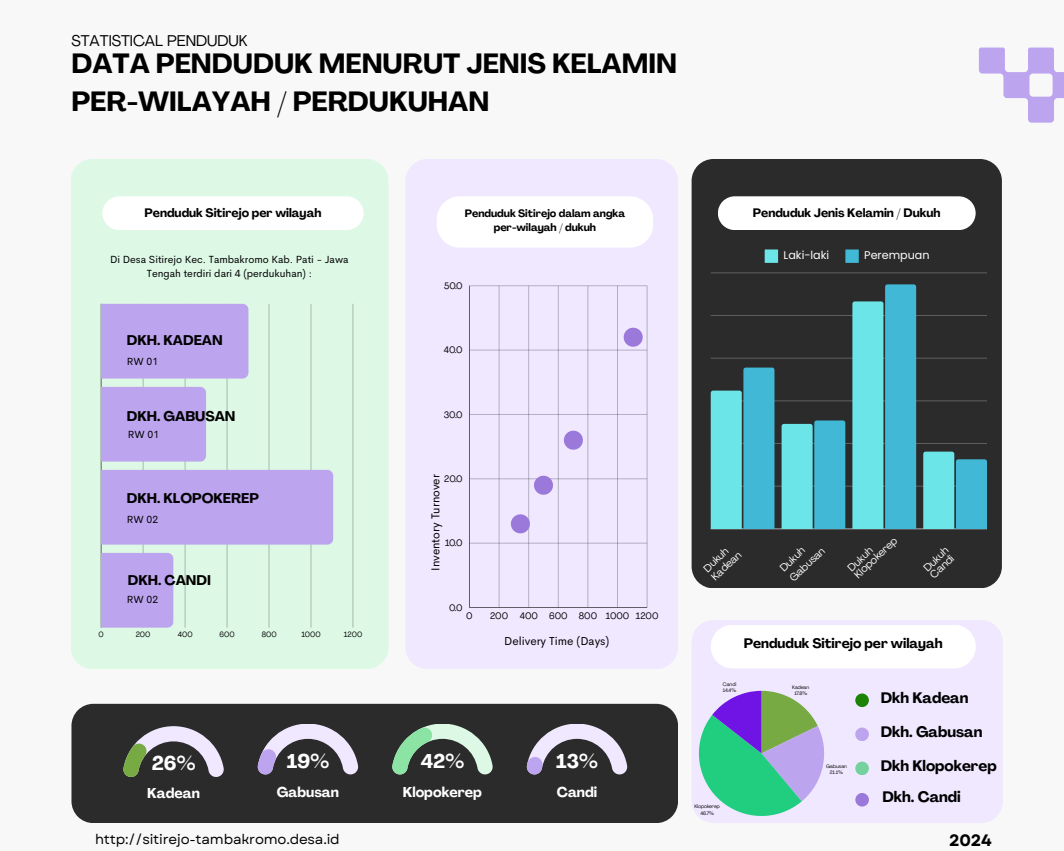
<style>
.page{position:relative;width:1064px;height:851px;background:#fff}
.page>*{position:absolute;margin:0;border:0;box-sizing:border-box;transform-origin:0 0}
.t1{font:700 27.45px/37.8px "Agrandir";color:#000}
.t2{font:700 19.65px "Agrandir";color:#fff}
.t3{font:700 16.5px "Garet";color:#000}
.t4{font:15.3px "Agrandir";color:#000}
.t5{font:700 15px "Agrandir";color:#000}
.t6{font:700 14.1px "Agrandir";color:#fff}
.t7{font:700 13.8px "Agrandir";color:#000}
.t8{font:13.65px "Garet";letter-spacing:-.01em;color:#000}
.t9{font:700 13.65px "Agrandir";color:#000}
.t10{font:700 12.15px "Agrandir";color:#000}
.t11{font:11.55px "Cerebri Sans";color:#000}
.t12{font:11.1px "Poppins";color:#fff}
.t13{font:700 10.65px "Agrandir";color:#000}
.t14{font:10.5px "Agrandir";color:#fff}
.t15{font:10.35px/13.8px "Cerebri Sans";color:#000;text-align:center}
.t16{font:9.3px "Agrandir";color:#000}
.t17{font:7.5px "Agrandir";color:#000}
.t18{font:4.95px/6.3px "Agrandir";color:#000;text-align:center}
</style>
<div class="page">
<div style="left:0;top:0;width:1063px;height:850px;background:#f8f8f8"></div>
<div style="left:71px;top:159px;width:317px;height:510px;background:#ddf8e5"></div>
<svg style="left:102px;top:196px;width:261px;height:34px"></svg>
<div style="left:406px;top:159px;width:272px;height:510px;background:#f0e8ff"></div>
<div style="left:436px;top:196px;width:217px;height:51px;background:#fff;border-radius:23px"></div>
<div style="left:691px;top:159px;width:310px;height:429px;background:#2b2b2b"></div>
<div style="left:71px;top:703px;width:606px;height:120px;background:#2b2b2b"></div>
<div style="left:692px;top:620px;width:310px;height:203px;background:#f0e8ff"></div>
<svg style="left:717px;top:196px;width:258px;height:34px"></svg>
<svg style="left:710px;top:624px;width:265px;height:44px"></svg>
<svg style="left:979px;top:48px;width:84px;height:75px"></svg>
<svg style="left:257px;top:723px;width:101px;height:51px"></svg>
<svg style="left:392px;top:723px;width:100px;height:51px"></svg>
<svg style="left:526px;top:723px;width:101px;height:51px"></svg>
<svg style="left:698px;top:690px;width:125px;height:126px"></svg>
<div style="left:855px;top:693px;width:13px;height:14px;background:#1e8204;border-radius:50%"></div>
<div style="left:855px;top:727px;width:13px;height:14px;background:#bda4ef;border-radius:50%"></div>
<div style="left:855px;top:761px;width:13px;height:14px;background:#75d19e;border-radius:50%"></div>
<hr style="left:469px;top:286px;width:1px;height:321px;background:#625f69">
<hr style="left:498px;top:286px;width:1px;height:321px;background:#d7d0e5">
<hr style="left:528px;top:286px;width:1px;height:321px;background:#c0b9cc">
<hr style="left:558px;top:286px;width:1px;height:321px;background:#c0bacd">
<hr style="left:587px;top:286px;width:1px;height:321px;background:#ccc5d9">
<hr style="left:617px;top:286px;width:1px;height:321px;background:#b3adbf">
<hr style="left:646px;top:286px;width:1px;height:321px;background:#d8d1e6">
<hr style="left:469px;top:607px;width:178px;height:1px;background:#615e68">
<hr style="left:469px;top:543px;width:178px;height:1px;background:#c8c1d5">
<hr style="left:469px;top:478px;width:178px;height:1px;background:#c6bfd3">
<hr style="left:469px;top:414px;width:178px;height:1px;background:#b6b0c2">
<hr style="left:469px;top:350px;width:178px;height:1px;background:#ccc5d9">
<hr style="left:469px;top:285px;width:178px;height:1px;background:#c3bdd0">
<svg style="left:563px;top:430px;width:19px;height:19px"></svg>
<svg style="left:534px;top:475px;width:19px;height:19px"></svg>
<svg style="left:623px;top:328px;width:19px;height:19px"></svg>
<svg style="left:510px;top:514px;width:19px;height:19px"></svg>
<hr style="left:101px;top:304px;width:1px;height:323px;background:#000;opacity:.6">
<hr style="left:143px;top:304px;width:1px;height:323px;background:#000;opacity:.25">
<hr style="left:185px;top:304px;width:1px;height:323px;background:#bcd4c3">
<hr style="left:227px;top:304px;width:1px;height:323px;background:#bed5c5">
<hr style="left:269px;top:304px;width:1px;height:323px;background:#c1d8c8">
<hr style="left:310px;top:304px;width:1px;height:323px;background:#c0d7c7">
<hr style="left:352px;top:304px;width:1px;height:323px;background:#bdd4c4">
<div style="left:101px;top:304px;width:147px;height:74px;background:#bda4ef"></div>
<div style="left:101px;top:387px;width:105px;height:74px;background:#bda4ef"></div>
<div style="left:101px;top:470px;width:232px;height:74px;background:#bda4ef"></div>
<div style="left:101px;top:553px;width:72px;height:74px;background:#bda4ef"></div>
<svg style="left:123px;top:726px;width:101px;height:51px"></svg>
<div style="left:855px;top:793px;width:13px;height:13px;background:#9a79db;border-radius:50%"></div>
<svg style="left:764px;top:249px;width:13px;height:14px"></svg>
<svg style="left:845px;top:249px;width:13px;height:14px"></svg>
<hr style="left:710px;top:528px;width:276px;height:1px;background:#fff;opacity:.6">
<hr style="left:710px;top:486px;width:276px;height:1px;background:#fff;opacity:.25">
<hr style="left:710px;top:443px;width:276px;height:1px;background:#5e5e5e">
<hr style="left:710px;top:400px;width:276px;height:1px;background:#4d4d4d">
<hr style="left:710px;top:358px;width:276px;height:1px;background:#4e4e4e">
<hr style="left:710px;top:315px;width:276px;height:1px;background:#5f5f5f">
<hr style="left:710px;top:272px;width:276px;height:1px;background:#4d4d4d">
<svg style="left:710px;top:367px;width:64px;height:162px"></svg>
<svg style="left:781px;top:420px;width:64px;height:109px"></svg>
<svg style="left:852px;top:284px;width:63px;height:245px"></svg>
<svg style="left:922px;top:451px;width:64px;height:78px"></svg>
<p class="t4" style="left:71px;top:34px;width:178px">STATISTICAL PENDUDUK</p>
<p class="t1" style="left:71px;top:48px;width:607px">DATA PENDUDUK MENURUT JENIS KELAMIN<br>PER-WILAYAH / PERDUKUHAN</p>
<h2 class="t10" style="left:144px;top:207px;width:178px">Penduduk Sitirejo per wilayah</h2>
<h1 class="t13" style="left:464px;top:208px;width:162px">Penduduk Sitirejo dalam angka</h1>
<p class="t13" style="left:493px;top:223px;width:104px">per-wilayah / dukuh</p>
<h4 class="t15" style="left:110px;top:253px;width:240px">Di Desa Sitirejo Kec. Tambakromo Kab. Pati - Jawa<br>Tengah terdiri dari 4 (perdukuhan) :</h4>
<p class="t7" style="left:127px;top:334px;width:97px">DKH. KADEAN</p>
<h5 class="t15" style="left:127px;top:354px;width:33px">RW 01</h5>
<h5 class="t7" style="left:127px;top:410px;width:110px">DKH. GABUSAN</h5>
<h5 class="t15" style="left:128px;top:427px;width:33px">RW 01</h5>
<p class="t7" style="left:127px;top:492px;width:133px">DKH. KLOPOKEREP</p>
<p class="t15" style="left:127px;top:512px;width:33px">RW 02</p>
<h5 class="t7" style="left:128px;top:575px;width:84px">DKH. CANDI</h5>
<p class="t15" style="left:127px;top:592px;width:33px">RW 02</p>
<p class="t17" style="left:98px;top:631px;width:7px">0</p>
<p class="t17" style="left:136px;top:631px;width:16px">200</p>
<p class="t17" style="left:178px;top:631px;width:16px">400</p>
<p class="t17" style="left:219px;top:631px;width:17px">600</p>
<p class="t17" style="left:261px;top:631px;width:16px">800</p>
<p class="t17" style="left:301px;top:631px;width:21px">1000</p>
<p class="t17" style="left:344px;top:631px;width:20px">1200</p>
<p class="t16" style="left:444px;top:282px;width:20px">50.0</p>
<p class="t16" style="left:444px;top:346px;width:20px">40.0</p>
<p class="t16" style="left:443px;top:410px;width:20px">30.0</p>
<p class="t11" style="left:428px;top:571px;width:98px;rotate:-90deg">Inventory Turnover</p>
<p class="t16" style="left:444px;top:475px;width:20px">20.0</p>
<p class="t16" style="left:445px;top:539px;width:19px">10.0</p>
<p class="t16" style="left:449px;top:603px;width:15px">0.0</p>
<p class="t16" style="left:466px;top:612px;width:8px">0</p>
<p class="t16" style="left:490px;top:612px;width:20px">200</p>
<p class="t16" style="left:519px;top:612px;width:140px">400 600 800 1000 1200</p>
<p class="t11" style="left:504px;top:633px;width:107px">Delivery Time (Days)</p>
<p class="t10" style="left:752px;top:207px;width:189px">Penduduk Jenis Kelamin / Dukuh</p>
<p class="t12" style="left:783px;top:247px;width:47px">Laki-laki</p>
<p class="t12" style="left:864px;top:247px;width:67px">Perempuan</p>
<p class="t14" style="left:852px;top:573px;width:56px;rotate:-43deg">Klopokerep</p>
<h5 class="t14" style="left:778px;top:566px;width:31px;rotate:-43deg">Dukuh</h5>
<p class="t14" style="left:710px;top:575px;width:38px;rotate:-43deg">Kadean</p>
<p class="t14" style="left:846px;top:566px;width:31px;rotate:-43deg">Dukuh</p>
<h3 class="t14" style="left:788px;top:576px;width:46px;rotate:-43deg">Gabusan</h3>
<h3 class="t14" style="left:922px;top:566px;width:31px;rotate:-43deg">Dukuh</h3>
<p class="t14" style="left:702px;top:566px;width:31px;rotate:-43deg">Dukuh</p>
<h3 class="t14" style="left:928px;top:573px;width:30px;rotate:-43deg">Candi</h3>
<p class="t9" style="left:743px;top:638px;width:200px">Penduduk Sitirejo per wilayah</p>
<h4 class="t18" style="left:722px;top:681px;width:15px;text-align:left">Candi<br>14.4%</h4>
<p class="t18" style="left:792px;top:684px;width:19px">Kadean<br>17.8%</p>
<h4 class="t5" style="left:880px;top:691px;width:89px">Dkh Kadean</h4>
<p class="t5" style="left:880px;top:725px;width:103px">Dkh. Gabusan</p>
<p class="t5" style="left:880px;top:759px;width:117px">Dkh Klopokerep</p>
<h2 class="t2" style="left:286px;top:752px;width:44px">19%</h2>
<h2 class="t2" style="left:420px;top:752px;width:45px">42%</h2>
<h2 class="t2" style="left:556px;top:752px;width:43px">13%</h2>
<h2 class="t2" style="left:152px;top:755px;width:45px">26%</h2>
<p class="t6" style="left:147px;top:787px;width:54px">Kadean</p>
<p class="t5" style="left:882px;top:790px;width:80px">Dkh. Candi</p>
<p class="t18" style="left:825px;top:763px;width:22px">Gabusan<br>21.1%</p>
<h4 class="t6" style="left:277px;top:786px;width:64px">Gabusan</h4>
<p class="t6" style="left:403px;top:786px;width:81px">Klopokerep</p>
<h3 class="t6" style="left:556px;top:786px;width:42px">Candi</h3>
<p class="t18" style="left:694px;top:802px;width:27px;line-height:7.2px">Klopokerep<br>46.7%</p>
<h3 class="t8" style="left:95px;top:829px;width:246px">http://sitirejo-tambakromo.desa.id</h3>
<h6 class="t3" style="left:948px;top:828px;width:44px">2024</h6>
</div>
